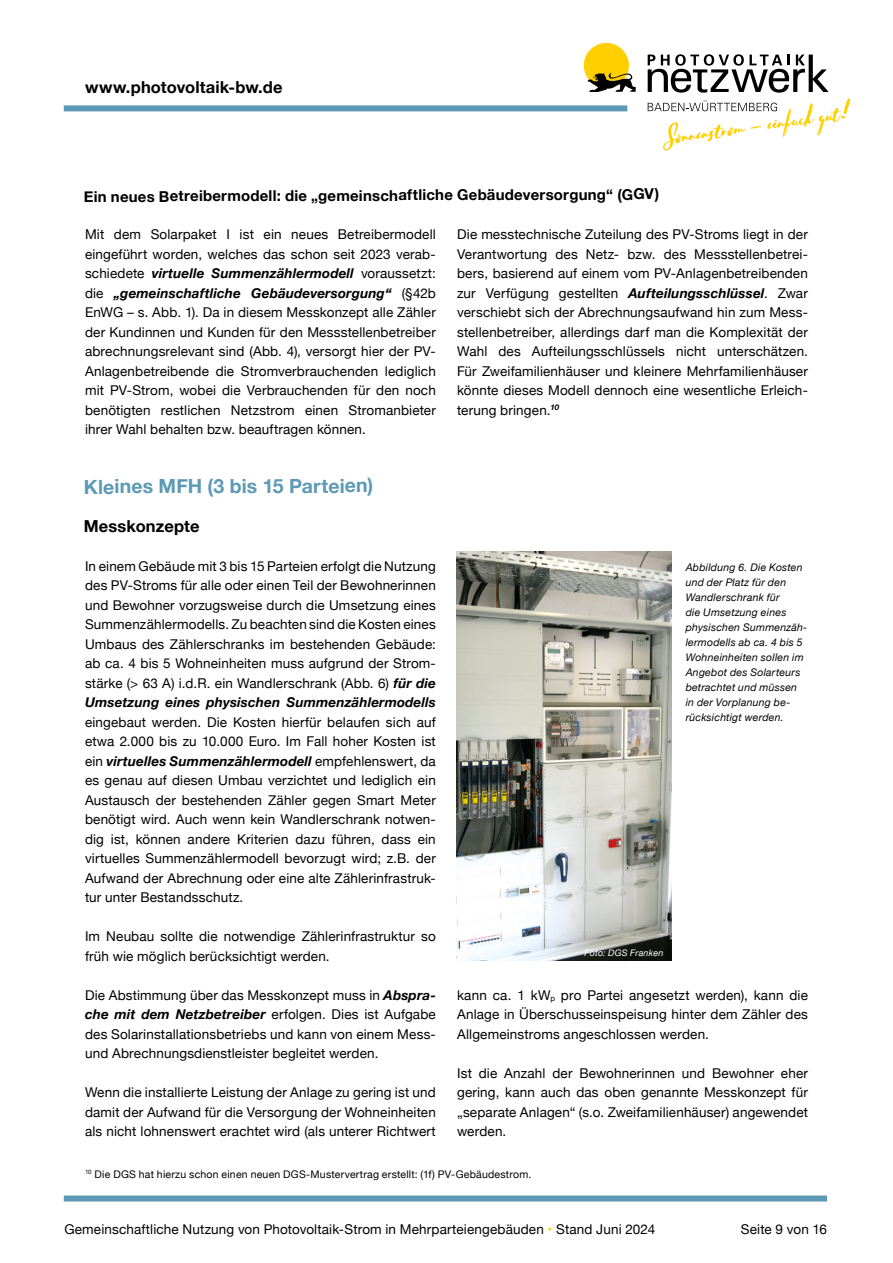
<style>
.page{position:relative;width:893px;height:1263px;background:#fff}
.page>*{position:absolute;margin:0;border:0;box-sizing:border-box;transform-origin:0 0}
.t1{font:700 19.5px "Helvetica Neue";color:#5c9ab5}
.t2{font:700 16.5px "Helvetica Neue";letter-spacing:.005em;color:#000}
.t3{font:700 15px "Helvetica Neue";letter-spacing:.005em;color:#000}
.t4{font:13.5px/19.5px "Helvetica Neue";letter-spacing:.01em;color:#000;text-align:justify}
.t5{font:italic 10.5px/15px "Helvetica Neue";letter-spacing:.025em;color:#000}
.t6{font:10.5px "Helvetica Neue";letter-spacing:.02em;color:#000}
.t7{font:italic 9px "Helvetica Neue";letter-spacing:.02em;color:#fff}
.s1{font-weight:700;font-style:italic}
.s2{color:#ffcf00}
</style>
<div class="page">
<div style="left:67px;top:1195px;width:757px;height:6px;background:#5c9ab5"></div>
<div style="left:67px;top:105px;width:557px;height:6px;background:#5c9ab5"></div>
<div style="left:584px;top:43px;width:45px;height:45px;background:#ffcf00;border-radius:50%"></div>
<svg style="left:588px;top:73px;width:48px;height:19px"></svg>
<svg style="left:648px;top:54px;width:181px;height:39px"></svg>
<svg style="left:648px;top:99px;width:202px;height:52px"></svg>
<img style="left:457px;top:551px;width:215px;height:410px">
<p class="t2" style="left:85px;top:74px;width:199px">www.photovoltaik-bw.de</p>
<p class="t3" style="left:84px;top:183px;width:577px">Ein neues Betreibermodell: die „gemeinschaftliche Gebäudeversorgung“ (GGV)</p>
<p class="t4" style="left:85px;top:226px;width:352px">Mit dem Solarpaket I ist ein neues Betreibermodell eingeführt worden, welches das schon seit 2023 verab&shy;schiedete <span class="s1">virtuelle Summenzählermodell</span> voraussetzt: die <span class="s1">„gemeinschaftliche Gebäudeversorgung“</span> (§42b EnWG – s. Abb. 1). Da in diesem Messkonzept alle Zähler der Kundinnen und Kunden für den Messstellenbetreiber abrechnungsrelevant sind (Abb. 4), versorgt hier der PV-Anlagenbetreibende die Stromverbrauchenden lediglich mit PV-Strom, wobei die Verbrauchenden für den noch benötigten restlichen Netzstrom einen Stromanbieter ihrer Wahl behalten bzw. beauftragen können.</p>
<h1 class="t1" style="left:84px;top:471px;width:291px">Kleines MFH (3 bis 15 Parteien)</h1>
<p class="t2" style="left:84px;top:513px;width:117px">Messkonzepte</p>
<p class="t4" style="left:85px;top:557px;width:352px">In einem Gebäude mit 3 bis 15 Parteien erfolgt die Nutzung des PV-Stroms für alle oder einen Teil der Bewohnerinnen und Bewohner vorzugsweise durch die Umsetzung eines Summenzählermodells. Zu beachten sind die Kosten eines Umbaus des Zählerschranks im bestehenden Gebäude: ab ca. 4 bis 5 Wohneinheiten muss aufgrund der Strom&shy;stärke (&gt; 63 A) i.d.R. ein Wandlerschrank (Abb. 6) <span class="s1">für die Umsetzung eines physischen Summenzählermodells</span></p>
<p class="t4" style="left:85px;top:713px;width:352px">eingebaut werden. Die Kosten hierfür belaufen sich auf etwa 2.000 bis zu 10.000 Euro. Im Fall hoher Kosten ist ein <span class="s1">virtuelles Summenzählermodell</span> empfehlenswert, da es genau auf diesen Umbau verzichtet und lediglich ein Austausch der bestehenden Zähler gegen Smart Meter benötigt wird. Auch wenn kein Wandlerschrank notwen&shy;dig ist, können andere Kriterien dazu führen, dass ein virtuelles Summenzählermodell bevorzugt wird; z.B. der Aufwand der Abrechnung oder eine alte Zählerinfrastruk&shy;tur unter Bestandsschutz.</p>
<p class="t4" style="left:85px;top:927px;width:352px">Im Neubau sollte die notwendige Zählerinfrastruktur so früh wie möglich berücksichtigt werden.</p>
<p class="t4" style="left:85px;top:986px;width:352px">Die Abstimmung über das Messkonzept muss in <span class="s1">Abspra&shy;che mit dem Netzbetreiber</span> erfolgen. Dies ist Aufgabe des Solarinstallationsbetriebs und kann von einem Mess&shy;und Abrechnungsdienstleister begleitet werden.</p>
<p class="t4" style="left:85px;top:1083px;width:352px">Wenn die installierte Leistung der Anlage zu gering ist und damit der Aufwand für die Versorgung der Wohneinheiten als nicht lohnenswert erachtet wird (als unterer Richtwert</p>
<p class="t4" style="left:457px;top:226px;width:352px">Die messtechnische Zuteilung des PV-Stroms liegt in der Verantwortung des Netz- bzw. des Messstellenbetrei&shy;bers, basierend auf einem vom PV-Anlagenbetreibenden zur Verfügung gestellten <span class="s1">Aufteilungsschlüssel</span>. Zwar verschiebt sich der Abrechnungsaufwand hin zum Mess&shy;stellenbetreiber, allerdings darf man die Komplexität der Wahl des Aufteilungsschlüssels nicht unterschätzen.<br>Für Zweifamilienhäuser und kleinere Mehrfamilienhäuser könnte dieses Modell dennoch eine wesentliche Erleich&shy;terung bringen.<sup>10</sup></p>
<p class="t5" style="left:686px;top:560px;width:123px">Abbildung 6. Die Kosten und der Platz für den<br>Wandlerschrank für<br>die Umsetzung eines physischen Summenzäh&shy;lermodells ab ca. 4 bis 5<br>Wohneinheiten sollen im<br>Angebot des Solarteurs betrachtet und müssen in der Vorplanung be&shy;rücksichtigt werden.</p>
<p class="t7" style="left:585px;top:946px;width:80px">Foto: DGS Franken</p>
<p class="t4" style="left:457px;top:986px;width:352px">kann ca. 1 kW<sub>p</sub> pro Partei angesetzt werden), kann die Anlage in Überschusseinspeisung hinter dem Zähler des Allgemeinstroms angeschlossen werden.</p>
<p class="t4" style="left:457px;top:1064px;width:352px">Ist die Anzahl der Bewohnerinnen und Bewohner eher gering, kann auch das oben genannte Messkonzept für „separate Anlagen“ (s.o. Zweifamilienhäuser) angewendet werden.</p>
<p class="t6" style="left:85px;top:1166px;width:448px"><sup>10</sup> Die DGS hat hierzu schon einen neuen DGS-Mustervertrag erstellt: (1f) PV-Gebäudestrom.</p>
<p class="t4" style="left:64px;top:1220px;width:592px">Gemeinschaftliche Nutzung von Photovoltaik-Strom in Mehrparteiengebäuden <span class="s2">•</span> Stand Juni 2024</p>
<p class="t4" style="left:741px;top:1220px;width:88px">Seite 9 von 16</p>
</div>
